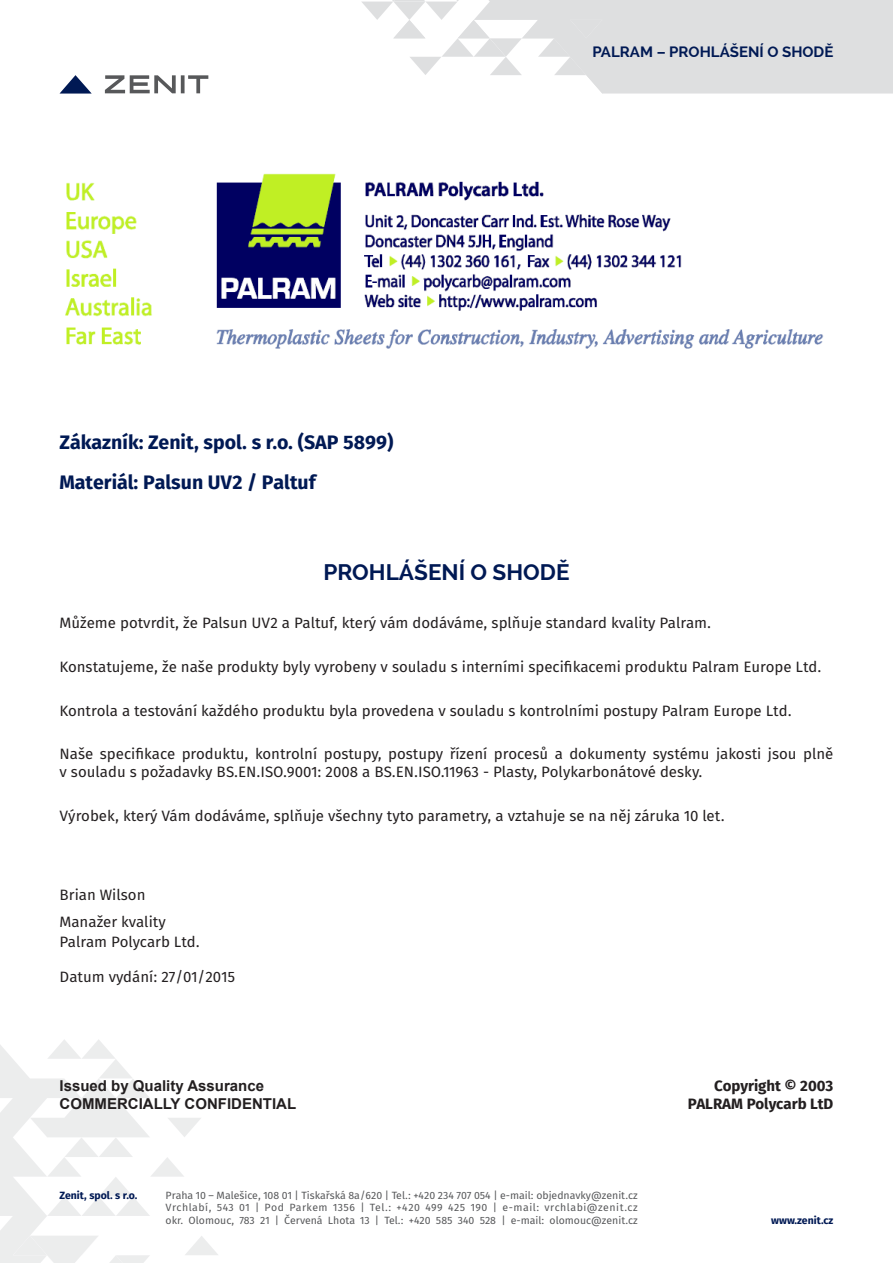
<style>
.page{position:relative;width:893px;height:1263px;background:#fff}
.page>*{position:absolute;margin:0;border:0;box-sizing:border-box;transform-origin:0 0}
.Normální{font:700 22.5px "Raleway";color:#001954}
.Zápatí_adresy{font:700 19.5px "Fira Sans OT";color:#001954}
.Nadpis_odstavce{font:700 19.5px "Fira Sans OT";color:#001954}
.Můžeme_potvrdit{font:15px/18px "Fira Sans OT";color:#231f20}
.Manažer{font:15px "Fira Sans OT";color:#231f20}
.Základní_text{font:700 15px "Arial";color:#231f20}
.Zápatí_adresy-2{font:700 15px "Fira Sans OT";color:#231f20}
.t1{font:700 15px "Raleway";color:#001954}
.t2{font:10.5px/12.6px "Fira Sans OT";color:#57585a;text-align:justify}
.www_zenit{font:700 10.5px "Fira Sans OT";color:#001954}
</style>
<div class="page">
<svg style="left:362px;top:0;width:531px;height:94px"></svg>
<svg style="left:105px;top:75px;width:103px;height:18px"></svg>
<svg style="left:60px;top:75px;width:32px;height:19px"></svg>
<svg style="left:0;top:1040px;width:218px;height:223px"></svg>
<img style="left:65px;top:173px;width:759px;height:176px">
<p class="Zápatí_adresy" style="left:60px;top:428px;width:335px">Zákazník: Zenit, spol. s r.o. (SAP 5899)</p>
<p class="Nadpis_odstavce" style="left:60px;top:468px;width:258px">Materiál: Palsun UV2 / Paltuf</p>
<p class="t1" style="left:592px;top:43px;width:243px">PALRAM – PROHLÁŠENÍ O SHODĚ</p>
<p class="Normální" style="left:323px;top:560px;width:248px">PROHLÁŠENÍ O SHODĚ</p>
<p class="Můžeme_potvrdit" style="left:60px;top:615px;width:653px">Můžeme potvrdit, že Palsun UV2 a Paltuf, který vám dodáváme, splňuje standard kvality Palram.</p>
<p class="Můžeme_potvrdit" style="left:60px;top:659px;width:763px">Konstatujeme, že naše produkty byly vyrobeny v souladu s interními specifikacemi produktu Palram Europe Ltd.</p>
<p class="Můžeme_potvrdit" style="left:60px;top:702px;width:734px">Kontrola a testování každého produktu byla provedena v souladu s kontrolními postupy Palram Europe Ltd.</p>
<p class="Můžeme_potvrdit" style="left:60px;top:746px;width:775px">Naše specifikace produktu, kontrolní postupy, postupy řízení procesů a dokumenty systému jakosti jsou plně v souladu s požadavky BS.EN.ISO.9001: 2008 a BS.EN.ISO.11963 - Plasty, Polykarbonátové desky.</p>
<p class="Můžeme_potvrdit" style="left:60px;top:807px;width:667px">Výrobek, který Vám dodáváme, splňuje všechny tyto parametry, a vztahuje se na něj záruka 10 let.</p>
<p class="Manažer" style="left:60px;top:884px;width:88px">Brian Wilson</p>
<p class="Manažer" style="left:60px;top:911px;width:108px">Manažer kvality</p>
<p class="Manažer" style="left:60px;top:931px;width:142px">Palram Polycarb Ltd.</p>
<p class="Manažer" style="left:60px;top:966px;width:177px">Datum vydání: 27/01/2015</p>
<p class="Základní_text" style="left:60px;top:1075px;width:206px">Issued by Quality Assurance</p>
<p class="Základní_text" style="left:60px;top:1093px;width:238px">COMMERCIALLY CONFIDENTIAL</p>
<p class="www_zenit" style="left:60px;top:1188px;width:79px">Zenit, spol. s r.o.</p>
<p class="t2" style="left:166px;top:1189px;width:474px">Praha 10 – Malešice, 108 01 | Tiskařská 8a/620 | Tel.: +420 234 707 054 | e-mail: objednavky@zenit.cz Vrchlabí, 543 01 | Pod Parkem 1356 | Tel.: +420 499 425 190 | e-mail: vrchlabi@zenit.cz okr. Olomouc, 783 21 | Červená Lhota 13 | Tel.: +420 585 340 528 | e-mail: olomouc@zenit.cz</p>
<p class="Zápatí_adresy-2" style="left:714px;top:1075px;width:121px">Copyright © 2003</p>
<p class="Zápatí_adresy-2" style="left:688px;top:1093px;width:147px">PALRAM Polycarb LtD</p>
<p class="www_zenit" style="left:771px;top:1213px;width:64px">www.zenit.cz</p>
</div>
